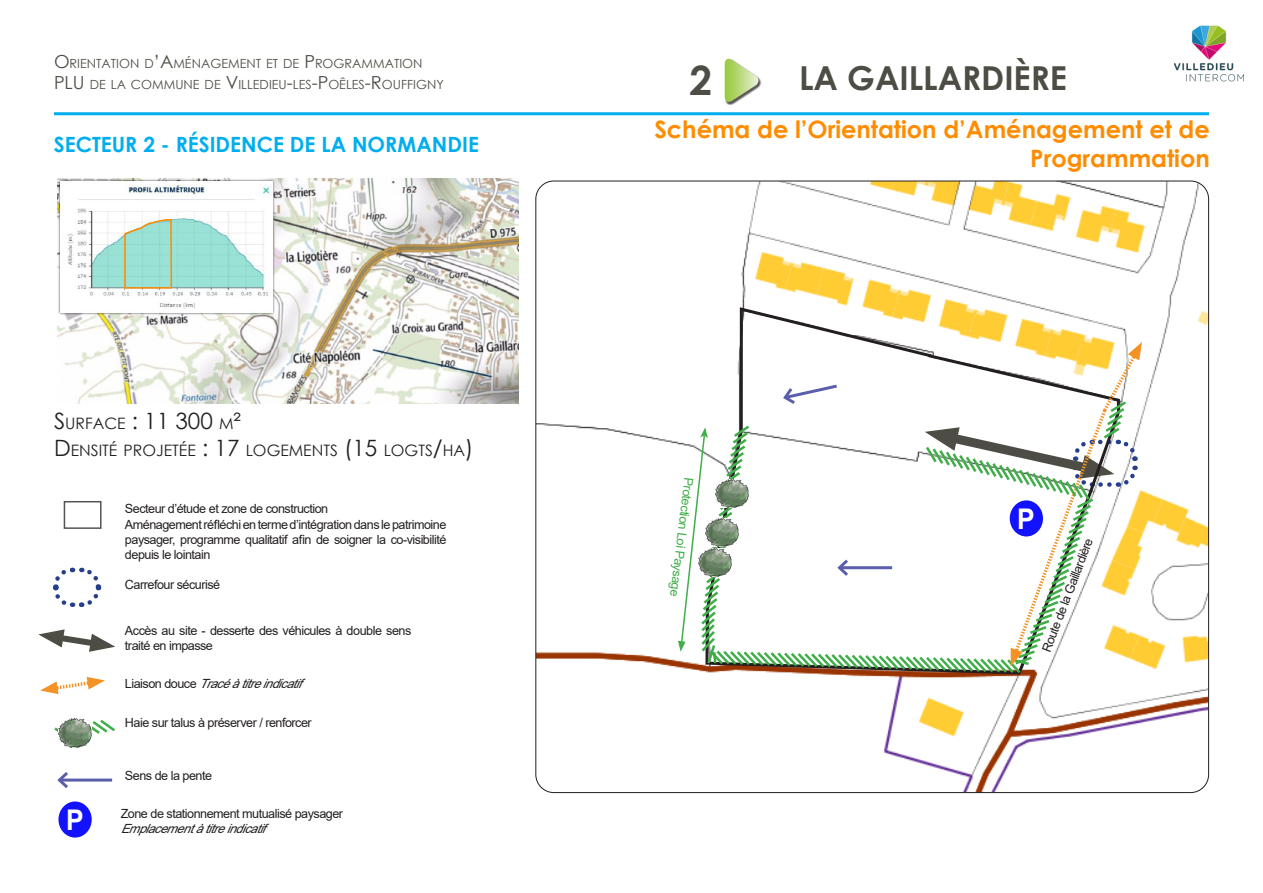
<style>
.page{position:relative;width:1263px;height:893px;background:#fff}
.page>*{position:absolute;margin:0;border:0;box-sizing:border-box;transform-origin:0 0}
.t1{font:700 40.5px "Century Gothic";color:#4d4d45}
.t2{font:700 33px "Century Gothic";color:#4d4d45}
.t3{font:700 28.5px "Arial";color:#fff;scale:.92 1}
.Taden_Titre_1{font:700 24px/28.8px "Century Gothic";color:#ff8c00;text-align:right}
.t4{font:22.5px "Century Gothic";color:#231f20}
.t5{font:700 21px "Century Gothic";color:#00aeef}
.t6{font:15.75px "Century Gothic";color:#231f20}
.t7{font:12.6px/15.1px "Arial";letter-spacing:-.04em;color:#231f20;text-align:justify}
.t8{font:12.6px "Century Gothic";color:#4d4d45}
.t9{font:italic 12.6px "Arial";color:#231f20}
.t10{font:12.6px "Arial";color:#40ae49}
.s1{font-size:18px}
.s2{font-size:15.75px}
.s3{font-size:22.5px}
.s4{font-style:normal}
</style>
<div class="page">
<img style="left:536px;top:181px;width:672px;height:612px">
<svg style="left:54px;top:718px;width:61px;height:20px"></svg>
<svg style="left:38px;top:629px;width:77px;height:23px"></svg>
<div style="left:64px;top:501px;width:38px;height:28px;border:2px solid #231f20"></div>
<img style="left:58px;top:719px;width:33px;height:28px">
<svg style="left:40px;top:677px;width:65px;height:17px"></svg>
<svg style="left:58px;top:801px;width:34px;height:37px"></svg>
<svg style="left:53px;top:567px;width:49px;height:40px"></svg>
<svg style="left:704px;top:305px;width:418px;height:371px"></svg>
<svg style="left:698px;top:423px;width:398px;height:253px"></svg>
<img style="left:716px;top:479px;width:33px;height:29px">
<img style="left:708px;top:518px;width:30px;height:28px">
<img style="left:708px;top:548px;width:23px;height:29px">
<div style="left:725px;top:60px;width:37px;height:45px;background:#231f20;opacity:.75"></div>
<svg style="left:725px;top:59px;width:34px;height:44px"></svg>
<hr style="left:54px;top:112px;width:1155px;height:3px;background:#00aeef">
<svg style="left:923px;top:342px;width:219px;height:324px"></svg>
<hr style="left:59px;top:779px;width:53px;height:3px;background:#5b5fab">
<svg style="left:57px;top:772px;width:14px;height:16px"></svg>
<hr style="left:839px;top:566px;width:53px;height:3px;background:#5b5fab">
<svg style="left:835px;top:556px;width:16px;height:23px"></svg>
<svg style="left:781px;top:382px;width:59px;height:25px"></svg>
<svg style="left:678px;top:427px;width:30px;height:225px"></svg>
<img style="left:57px;top:178px;width:462px;height:226px">
<svg style="left:123px;top:218px;width:50px;height:71px;background:#abdac4"></svg>
<img style="left:1174px;top:25px;width:70px;height:57px">
<p class="t8" style="left:54px;top:54px;width:370px"><span class="s1">O</span>RIENTATION D<span class="s1">’A</span>MÉNAGEMENT ET DE <span class="s1">P</span>ROGRAMMATION</p>
<p class="t8" style="left:54px;top:76px;width:391px"><span class="s1">PLU</span> DE LA COMMU NE DE <span class="s1">V</span>ILLEDIEU<span class="s1">-</span>LES<span class="s1">-P</span>OÊLES<span class="s1">-R</span>OU FFIGNY</p>
<p class="t5" style="left:54px;top:129px;width:427px">SECTEUR 2 - RÉSIDENCE DE LA NORMANDIE</p>
<p class="t4" style="left:54px;top:405px;width:189px">S<span class="s2">U RFACE</span> : 11 300 <span class="s2">M</span>²</p>
<p class="t6" style="left:54px;top:439px;width:421px"><span class="s3">D</span> ENSITÉ PROJETÉE <span class="s3">: 17</span> LOGEMENTS <span class="s3">(15</span> LOGTS<span class="s3">/</span>HA<span class="s3">)</span></p>
<p class="t7" style="left:125px;top:501px;width:205px">Secteur d’étude et zone de construction</p>
<p class="t7" style="left:125px;top:516px;width:323px">Aménagement réfléchi en terme d’intégration dans le patrimoine paysager, programme qualitatif afin de soigner la co-visibilité depuis le lointain</p>
<p class="t7" style="left:125px;top:577px;width:97px">Carrefour sécurisé</p>
<p class="t7" style="left:125px;top:623px;width:288px">Accès au site - desserte des véhicules à double sens traité en impasse</p>
<p class="t9" style="left:125px;top:674px;width:186px"><span class="s4">L i a i s o n d o u c e</span> Tracéàtitreindicatif</p>
<p class="t7" style="left:125px;top:715px;width:188px">Haie sur talus à préserver / renforcer</p>
<h3 class="t3" style="left:66px;top:800px;width:21px">P</h3>
<p class="t7" style="left:125px;top:768px;width:89px">Sens de la pente</p>
<p class="t7" style="left:121px;top:806px;width:224px">Zone de stationnement mutualisé paysager</p>
<p class="t9" style="left:121px;top:820px;width:154px">Emplacementàtitreindicatif</p>
<p class="t1" style="left:690px;top:49px;width:24px">2</p>
<p class="t2" style="left:799px;top:53px;width:269px">LA GAILLARDIÈRE</p>
<p class="Taden_Titre_1" style="left:654px;top:114px;width:557px">Schéma de l’Orientation d’Aménagement et de<br>Programmation</p>
<p class="t10" style="left:698px;top:479px;width:121px;rotate:97deg">Protection Loi Paysage</p>
<h3 class="t3" style="left:1017px;top:499px;width:21px">P</h3>
<p class="t7" style="left:1039px;top:649px;width:122px;rotate:-69deg">Route de la Gaillardière</p>
</div>
